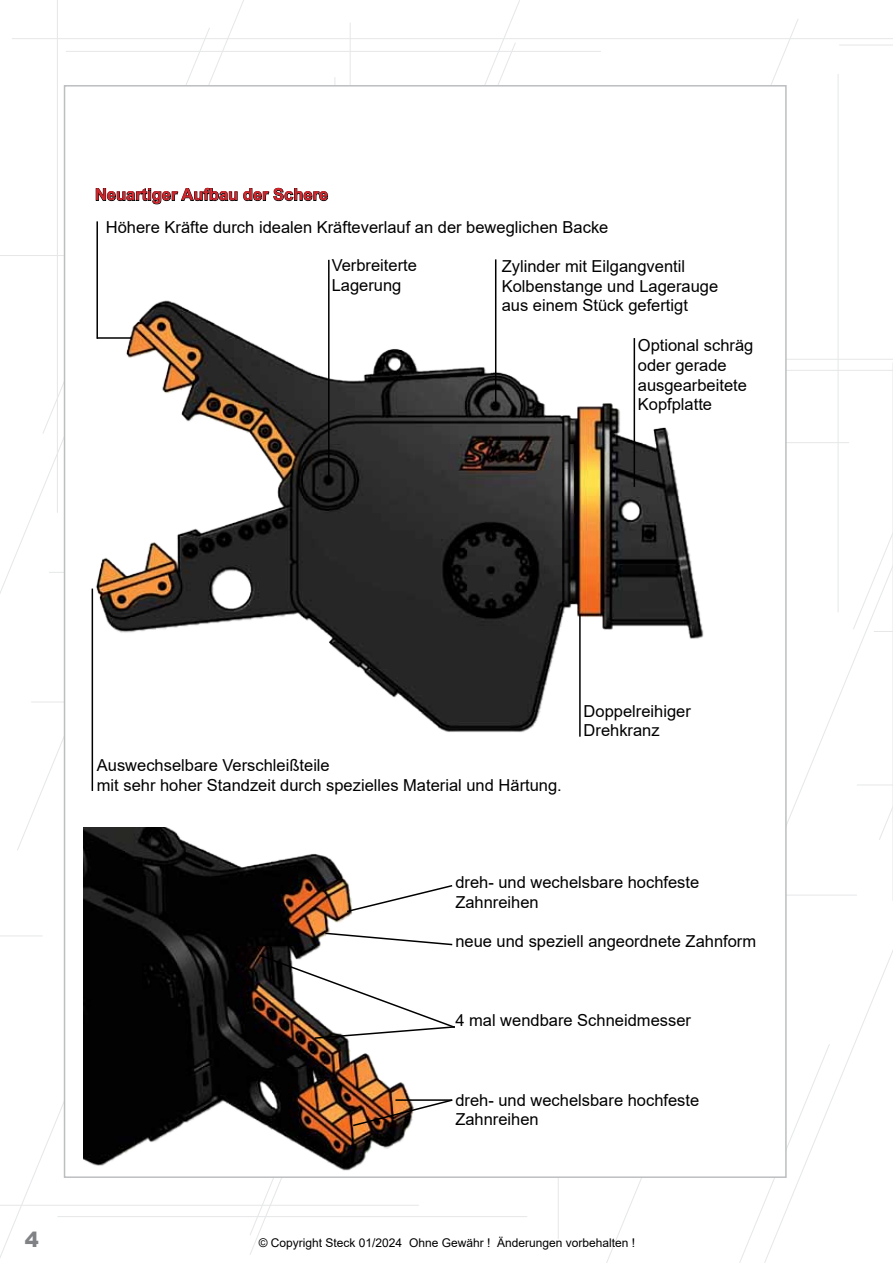
<style>
.page{position:relative;width:893px;height:1263px;background:#fff}
.page>*{position:absolute;margin:0;border:0;box-sizing:border-box;transform-origin:0 0}
.t1{font:900 21px "Arial";color:#808285}
.t2{font:16.5px/19.8px "Arial";color:#000}
.t3{font:700 16.5px "Arial";color:#d2232a}
.t4{font:12px "Arial";color:#000}
</style>
<div class="page">
<svg style="left:43px;top:28px;width:168px;height:407px"></svg>
<svg style="left:739px;top:1044px;width:91px;height:219px"></svg>
<svg style="left:484px;top:0;width:36px;height:85px"></svg>
<svg style="left:17px;top:631px;width:47px;height:220px"></svg>
<hr style="left:12px;top:38px;width:881px;height:1px;background:#e6e7e8">
<hr style="left:66px;top:51px;width:535px;height:1px;background:#e6e7e8">
<hr style="left:510px;top:359px;width:383px;height:1px;background:#e6e7e8">
<hr style="left:531px;top:370px;width:362px;height:1px;background:#e6e7e8">
<hr style="left:696px;top:895px;width:161px;height:1px;background:#e6e7e8">
<svg style="left:852px;top:44px;width:41px;height:796px"></svg>
<hr style="left:57px;top:1216px;width:470px;height:1px;background:#e6e7e8">
<hr style="left:0;top:1205px;width:419px;height:1px;background:#e6e7e8">
<hr style="left:49px;top:572px;width:470px;height:1px;background:#e6e7e8">
<hr style="left:0;top:935px;width:43px;height:1px;background:#e6e7e8">
<hr style="left:838px;top:74px;width:1px;height:538px;background:#e6e7e8">
<hr style="left:57px;top:0;width:1px;height:513px;background:#e6e7e8">
<hr style="left:558px;top:701px;width:1px;height:538px;background:#e6e7e8">
<hr style="left:0;top:255px;width:87px;height:1px;background:#e6e7e8">
<hr style="left:839px;top:45px;width:54px;height:1px;background:#e6e7e8">
<hr style="left:892px;top:362px;width:1px;height:539px;background:#e6e7e8">
<hr style="left:334px;top:77px;width:1px;height:538px;background:#e6e7e8">
<hr style="left:350px;top:23px;width:1px;height:538px;background:#e6e7e8">
<hr style="left:31px;top:702px;width:494px;height:1px;background:#e6e7e8">
<hr style="left:78px;top:442px;width:771px;height:1px;background:#e6e7e8">
<div style="left:64px;top:85px;width:723px;height:1093px;background:#fff;border:2px solid #bcbec0"></div>
<svg style="left:95px;top:187px;width:233px;height:18px"></svg>
<img style="left:91px;top:299px;width:613px;height:462px">
<hr style="left:92px;top:588px;width:1px;height:203px;background:#000">
<hr style="left:579px;top:614px;width:2px;height:123px;background:#000">
<hr style="left:634px;top:338px;width:1px;height:149px;background:#000">
<hr style="left:96px;top:221px;width:2px;height:118px;background:#000">
<hr style="left:495px;top:259px;width:1px;height:147px;background:#000">
<hr style="left:97px;top:337px;width:35px;height:2px;background:#000">
<hr style="left:328px;top:260px;width:2px;height:222px;background:#000">
<img style="left:84px;top:827px;width:268px;height:339px">
<svg style="left:345px;top:884px;width:108px;height:29px"></svg>
<svg style="left:324px;top:932px;width:129px;height:14px"></svg>
<svg style="left:249px;top:953px;width:208px;height:302px"></svg>
<hr style="left:395px;top:1099px;width:57px;height:2px;background:#000">
<p class="t3" style="left:95px;top:183px;width:235px">Neuartiger Aufbau der Schere</p>
<p class="t2" style="left:106px;top:218px;width:504px">Höhere Kräfte durch idealen Kräfteverlauf an der beweglichen Backe</p>
<p class="t2" style="left:332px;top:256px;width:87px">Verbreiterte<br>Lagerung</p>
<p class="t2" style="left:502px;top:256px;width:218px">Zylinder mit Eilgangventil<br>Kolbenstange und Lagerauge aus einem Stück gefertigt</p>
<p class="t2" style="left:638px;top:335px;width:117px">Optional schräg oder gerade ausgearbeitete<br>Kopfplatte</p>
<p class="t2" style="left:584px;top:701px;width:109px">Doppelreihiger<br>Drehkranz</p>
<p class="t2" style="left:97px;top:755px;width:466px">Auswechselbare Verschleißteile<br>mit sehr hoher Standzeit durch spezielles Material und Härtung.</p>
<p class="t2" style="left:455px;top:872px;width:245px">dreh- und wechelsbare hochfeste<br>Zahnreihen</p>
<p class="t2" style="left:455px;top:931px;width:302px">neue und speziell angeordnete Zahnform</p>
<p class="t2" style="left:455px;top:1010px;width:237px">4 mal wendbare Schneidmesser</p>
<p class="t2" style="left:455px;top:1090px;width:245px">dreh- und wechelsbare hochfeste<br>Zahnreihen</p>
<p class="t1" style="left:25px;top:1224px;width:16px">4</p>
<p class="t4" style="left:259px;top:1235px;width:378px">© Copyright Steck 01/2024 Ohne Gewähr ! Änderungen vorbehalten !</p>
</div>
